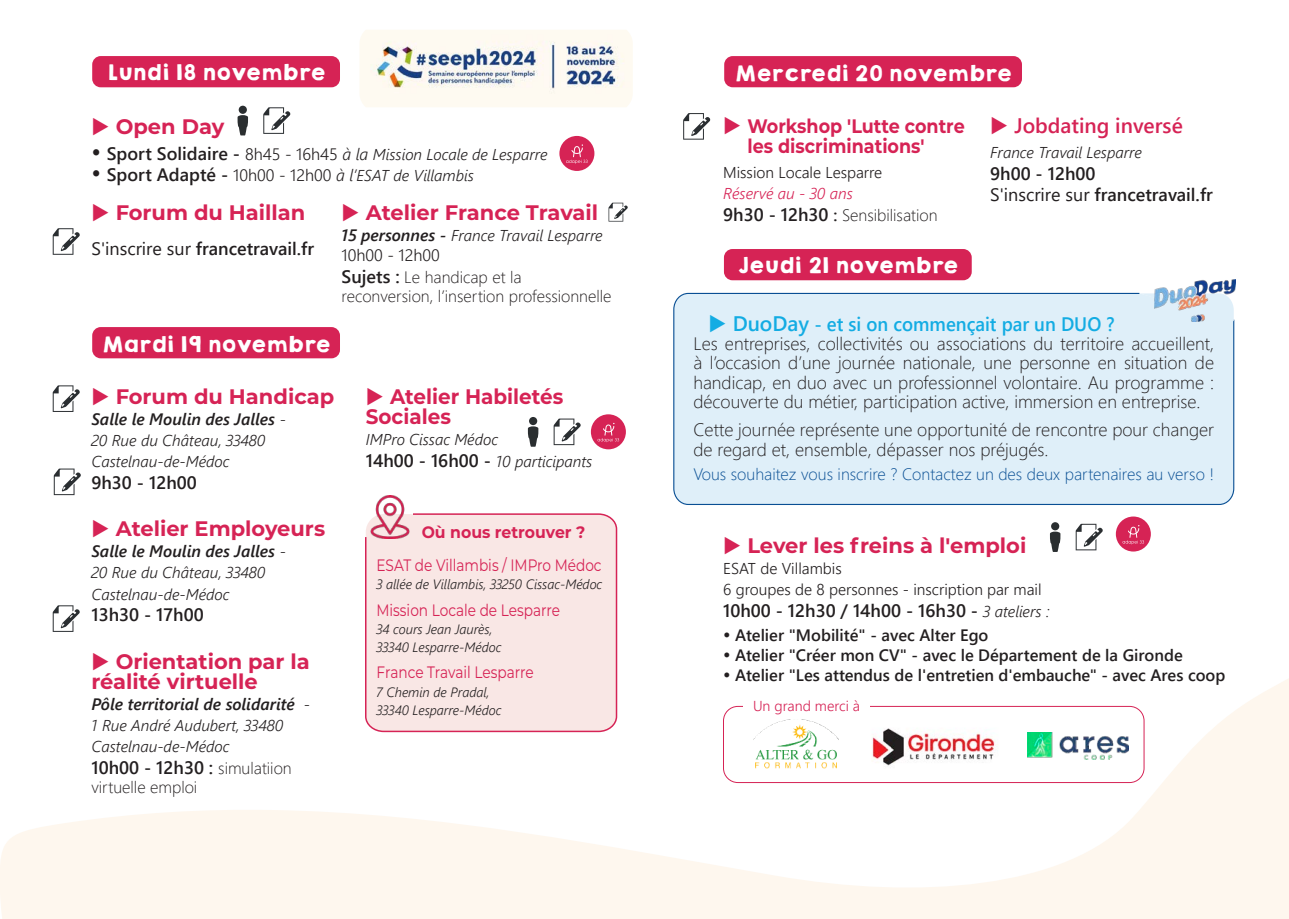
<style>
.page{position:relative;width:1289px;height:919px;background:#fff}
.page>*{position:absolute;margin:0;border:0;box-sizing:border-box;transform-origin:0 0}
.t1{font:700 21px/20px "Montserrat";color:#d62355}
.t2{font:700 21px/20px "Montserrat";color:#d62355;scale:.95 1}
.t3{font:600 21px "Segoe UI";color:#d62355}
.t4{font:19.5px "KGHAPPY Solid";color:#fff}
.t5{font:700 19.5px/20px "Montserrat";color:#d62355;scale:.9 1}
.t6{font:600 19.5px "Segoe UI";color:#13ace3;scale:.95 1}
.t7{font:300 18px/19.5px "Segoe UI";color:#231f20;text-align:justify}
.t8{font:600 18px/21.6px "Segoe UI";color:#231f20}
.t9{font:600 16.5px "Segoe UI";color:#231f20}
.t10{font:300 16.5px/21.6px "Segoe UI";color:#231f20}
.t11{font:italic 600 16.5px "Segoe UI";color:#231f20}
.t12{font:16.5px "Montserrat";color:#d62355;scale:.83 1}
.t13{font:300 16.5px "Segoe UI";color:#094f94}
.t14{font:700 16.5px "Montserrat";color:#d62355;scale:.95 1}
.t15{font:italic 300 15.6px/21px "Segoe UI";color:#231f20}
.t16{font:300 15.6px/21px "Segoe UI";color:#231f20}
.t17{font:italic 300 15.6px "Segoe UI";color:#d62355}
.t18{font:300 14.4px "Segoe UI";color:#d62355}
.t19{font:italic 300 13.5px/18px "Segoe UI";color:#231f20}
.s1{font-weight:600;font-style:normal;font-size:18px}
.s2{font-style:normal;font-size:16.5px}
.s3{font-size:16.5px}
.s4{font-weight:400}
.s5{font-weight:600;font-size:16.5px}
.s6{font-style:inherit}
.s7{font-weight:600;font-size:18px}
.s8{font-weight:300;font-size:15.6px}
.s9{font-weight:300;font-size:16.5px}
.s10{font-weight:600}
.s11{font-size:21px}
.s12{font-size:18.6px}
.s13{font-weight:300;font-style:italic;font-size:15.6px}
</style>
<div class="page">
<svg style="left:0;top:612px;width:1288px;height:306px"></svg>
<div style="left:92px;top:56px;width:248px;height:31px;background:#d62355;border-radius:9px"></div>
<div style="left:92px;top:327px;width:248px;height:31px;background:#d62355;border-radius:9px"></div>
<div style="left:724px;top:56px;width:297px;height:31px;background:#d62355;border-radius:9px"></div>
<div style="left:724px;top:249px;width:247px;height:31px;background:#d62355;border-radius:9px"></div>
<svg style="left:608px;top:203px;width:20px;height:18px"></svg>
<svg style="left:263px;top:107px;width:28px;height:27px"></svg>
<svg style="left:237px;top:106px;width:11px;height:29px"></svg>
<svg style="left:53px;top:385px;width:27px;height:27px"></svg>
<svg style="left:53px;top:228px;width:27px;height:27px"></svg>
<div style="left:364px;top:513px;width:254px;height:219px;background:#f9e7e5"></div>
<img style="left:368px;top:495px;width:43px;height:43px">
<div style="left:673px;top:292px;width:561px;height:213px;background:#dfeff9"></div>
<svg style="left:1139px;top:293px;width:15px;height:28px"></svg>
<img style="left:360px;top:30px;width:272px;height:77px">
<svg style="left:54px;top:468px;width:27px;height:27px"></svg>
<svg style="left:53px;top:605px;width:28px;height:26px"></svg>
<svg style="left:553px;top:418px;width:28px;height:27px"></svg>
<svg style="left:527px;top:417px;width:11px;height:29px"></svg>
<svg style="left:683px;top:113px;width:28px;height:27px"></svg>
<svg style="left:1075px;top:523px;width:28px;height:27px"></svg>
<svg style="left:1049px;top:522px;width:11px;height:30px"></svg>
<img style="left:1154px;top:279px;width:81px;height:43px">
<div style="left:723px;top:706px;width:421px;height:76px;border:1px solid #d62355;border-radius:14px"></div>
<div style="left:743px;top:699px;width:126px;height:13px;background:#fff"></div>
<img style="left:753px;top:719px;width:85px;height:54px">
<img style="left:860px;top:716px;width:146px;height:60px">
<img style="left:1027px;top:732px;width:101px;height:27px">
<div style="left:559px;top:136px;width:35px;height:35px;background:#d62355;border-radius:50%"></div>
<svg style="left:566px;top:144px;width:21px;height:20px"></svg>
<div style="left:591px;top:414px;width:35px;height:35px;background:#d62355;border-radius:50%"></div>
<svg style="left:597px;top:423px;width:22px;height:19px"></svg>
<div style="left:1115px;top:516px;width:35px;height:35px;background:#d62355;border-radius:50%"></div>
<svg style="left:1122px;top:525px;width:22px;height:19px"></svg>
<p class="t4" style="left:107px;top:62px;width:219px">Lundi 18 novembre</p>
<p class="t1" style="left:91px;top:118px;width:134px">◆ Open Day</p>
<p class="t15" style="left:91px;top:145px;width:457px">• <span class="s1">Sport Solidaire -</span> <span class="s2">8h45 - 16h45</span> <span class="s3">à la</span> Mission Locale de Lesparre</p>
<p class="t15" style="left:91px;top:167px;width:384px">• <span class="s1">Sport Adapté -</span> <span class="s2">10h00 - 12h00</span> <span class="s3">à l’</span>ESAT de Villambis</p>
<p class="t1" style="left:91px;top:204px;width:215px">◆ Forum du Haillan</p>
<p class="t8" style="left:91px;top:239px;width:224px"><span class="s4">S'inscrire sur</span> francetravail.fr</p>
<p class="t4" style="left:102px;top:334px;width:230px">Mardi 19 novembre</p>
<p class="t1" style="left:341px;top:204px;width:258px">◆ Atelier France Travail</p>
<p class="t15" style="left:341px;top:227px;width:263px"><span class="s5">15 personnes -</span> France Travail Lesparre</p>
<p class="t10" style="left:341px;top:246px;width:182px"><span class="s6">10h00 - 12h00<br></span><span class="s7">Sujets :</span> Le handicap et la</p>
<p class="t10" style="left:341px;top:287px;width:271px">reconversion, l’insertion professionnelle</p>
<p class="t1" style="left:91px;top:388px;width:244px">◆ Forum du Handicap</p>
<p class="t11" style="left:91px;top:412px;width:196px">Salle le Moulin des Jalles <span class="s8">-</span></p>
<p class="t15" style="left:91px;top:431px;width:175px">20 Rue du Château, 33480<br>Castelnau-de-Médoc</p>
<p class="t8" style="left:91px;top:473px;width:107px">9h30 - 12h00</p>
<p class="t1" style="left:91px;top:520px;width:235px">◆ Atelier Employeurs</p>
<p class="t11" style="left:91px;top:545px;width:196px">Salle le Moulin des Jalles <span class="s8">-</span></p>
<p class="t15" style="left:91px;top:564px;width:175px">20 Rue du Château, 33480<br>Castelnau-de-Médoc</p>
<p class="t8" style="left:91px;top:605px;width:114px">13h30 - 17h00</p>
<p class="t1" style="left:91px;top:652px;width:220px">◆ Orientation par la réalité virtuelle</p>
<p class="t11" style="left:91px;top:697px;width:220px">Pôle territorial de solidarité <span class="s8">-</span></p>
<p class="t15" style="left:91px;top:716px;width:193px">1 Rue André Audubert, 33480<br>Castelnau-de-Médoc</p>
<p class="t8" style="left:91px;top:758px;width:202px">10h00 - 12h30 : <span class="s9">simulatiion</span></p>
<p class="t10" style="left:91px;top:778px;width:107px">virtuelle emploi</p>
<p class="t2" style="left:366px;top:388px;width:209px">◆ Atelier Habiletés<br>Sociales</p>
<p class="t15" style="left:366px;top:430px;width:228px;line-height:21.6px">IMPro Cissac Médoc<br><span class="s1">14h00 - 16h00 -</span> 10 participants</p>
<p class="t14" style="left:422px;top:525px;width:174px">Où nous retrouver ?</p>
<p class="t12" style="left:376px;top:557px;width:273px">ESAT de Villambis / IMPro Médoc</p>
<p class="t19" style="left:376px;top:577px;width:227px">3 allée de Villambis, 33250 Cissac-Médoc</p>
<p class="t12" style="left:376px;top:602px;width:223px">Mission Locale de Lesparre</p>
<p class="t19" style="left:376px;top:621px;width:126px">34 cours Jean Jaurès,<br>33340 Lesparre-Médoc</p>
<p class="t12" style="left:376px;top:664px;width:191px">France Travail Lesparre</p>
<p class="t19" style="left:376px;top:684px;width:126px">7 Chemin de Pradal,<br>33340 Lesparre-Médoc</p>
<p class="t4" style="left:734px;top:62px;width:278px">Mercredi 20 novembre</p>
<p class="t5" style="left:747px;top:117px;width:243px;text-indent:-24px">◆ Workshop 'Lutte contre les discriminations'</p>
<p class="t16" style="left:723px;top:163px;width:161px">Mission Locale Lesparre</p>
<p class="t17" style="left:723px;top:187px;width:131px">Réservé au - 30 ans</p>
<p class="t10" style="left:723px;top:205px;width:216px"><span class="s7">9h30 - 12h30</span> <span class="s10">:</span> Sensibilisation</p>
<p class="t4" style="left:737px;top:255px;width:222px">Jeudi 21 novembre</p>
<p class="t3" style="left:990px;top:117px;width:194px">◆ Jobdating inversé</p>
<p class="t15" style="left:990px;top:143px;width:153px">France Travail Lesparre</p>
<p class="t8" style="left:990px;top:164px;width:224px">9h00 - 12h00<br><span class="s4">S'inscrire sur</span> francetravail.fr</p>
<p class="t6" style="left:708px;top:316px;width:429px">◆ <span class="s11">DuoDay</span> <span class="s12">-</span> et si on commençait par un DUO ?</p>
<p class="t7" style="left:693px;top:335px;width:522px">Les entreprises, collectivités ou associations du territoire accueillent, à l’occasion d’une journée nationale, une personne en situation de handicap, en duo avec un professionnel volontaire. Au programme : découverte du métier, participation active, immersion en entreprise.</p>
<p class="t7" style="left:693px;top:422px;width:522px">Cette journée représente une opportunité de rencontre pour changer de regard et, ensemble, dépasser nos préjugés.</p>
<p class="t13" style="left:693px;top:467px;width:522px">Vous souhaitez vous inscrire ? Contactez un des deux partenaires au verso !</p>
<p class="t1" style="left:723px;top:537px;width:305px">◆ Lever les freins à l'emploi</p>
<p class="t16" style="left:723px;top:559px;width:320px">ESAT de Villambis<br>6 groupes de 8 personnes - inscription par mail</p>
<p class="t8" style="left:723px;top:601px;width:328px">10h00 - 12h30 / 14h00 - 16h30 - <span class="s13">3 ateliers :</span></p>
<p class="t9" style="left:723px;top:628px;width:267px">• Atelier "Mobilité" - avec Alter Ego</p>
<p class="t9" style="left:723px;top:648px;width:461px">• Atelier "Créer mon CV" - avec le Département de la Gironde</p>
<p class="t9" style="left:723px;top:668px;width:504px">• Atelier "Les attendus de l'entretien d'embauche" - avec Ares coop</p>
<p class="t18" style="left:753px;top:700px;width:109px">Un grand merci à</p>
</div>
